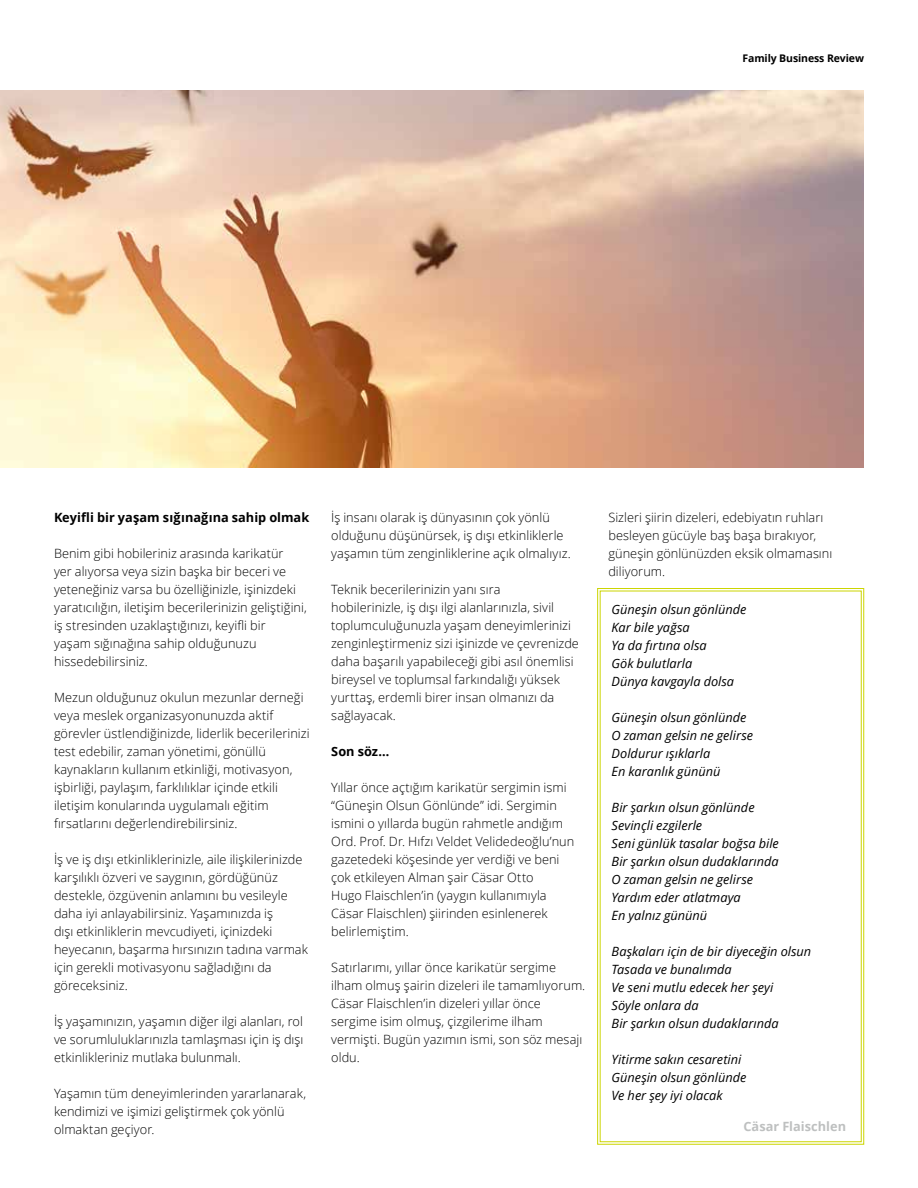
<style>
.page{position:relative;width:918px;height:1188px;background:#fff}
.page>*{position:absolute;margin:0;border:0;box-sizing:border-box;transform-origin:0 0}
.t1{font:300 12.75px/18px "Open Sans";color:#000}
.t2{font:italic 12.75px/18px "Open Sans";color:#000}
.t3{font:700 12.75px "Open Sans";letter-spacing:.005em;color:#000}
.t4{font:700 12.75px "Open Sans";letter-spacing:.005em;color:#bec0c0}
.t5{font:700 10.5px "Open Sans";letter-spacing:-.01em;color:#000}
</style>
<div class="page">
<svg style="left:597px;top:588px;width:267px;height:557px"></svg>
<img style="left:0;top:90px;width:864px;height:378px">
<p class="t5" style="left:743px;top:51px;width:123px">Family Business Review</p>
<p class="t3" style="left:54px;top:508px;width:257px">Keyifli bir yaşam sığınağına sahip olmak</p>
<p class="t1" style="left:54px;top:544px;width:254px">Benim gibi hobileriniz arasında karikatür<br>yer alıyorsa veya sizin başka bir beceri ve yeteneğiniz varsa bu özelliğinizle, işinizdeki yaratıcılığın, iletişim becerilerinizin geliştiğini, iş stresinden uzaklaştığınızı, keyifli bir<br>yaşam sığınağına sahip olduğunuzu hissedebilirsiniz.</p>
<p class="t1" style="left:54px;top:688px;width:257px">Mezun olduğunuz okulun mezunlar derneği veya meslek organizasyonunuzda aktif görevler üstlendiğinizde, liderlik becerilerinizi test edebilir, zaman yönetimi, gönüllü kaynakların kullanım etkinliği, motivasyon, işbirliği, paylaşım, farklılıklar içinde etkili iletişim konularında uygulamalı eğitim fırsatlarını değerlendirebilirsiniz.</p>
<p class="t1" style="left:54px;top:850px;width:255px">İş ve iş dışı etkinliklerinizle, aile ilişkilerinizde karşılıklı özveri ve saygının, gördüğünüz destekle, özgüvenin anlamını bu vesileyle daha iyi anlayabilirsiniz. Yaşamınızda iş<br>dışı etkinliklerin mevcudiyeti, içinizdeki heyecanın, başarma hırsınızın tadına varmak için gerekli motivasyonu sağladığını da göreceksiniz.</p>
<p class="t1" style="left:54px;top:1012px;width:251px;text-align:justify">İş yaşamınızın, yaşamın diğer ilgi alanları, rol ve sorumluluklarınızla tamlaşması için iş dışı etkinlikleriniz mutlaka bulunmalı.</p>
<p class="t1" style="left:54px;top:1084px;width:254px">Yaşamın tüm deneyimlerinden yararlanarak, kendimizi ve işimizi geliştirmek çok yönlü olmaktan geçiyor.</p>
<p class="t1" style="left:331px;top:508px;width:241px">İş insanı olarak iş dünyasının çok yönlü olduğunu düşünürsek, iş dışı etkinliklerle yaşamın tüm zenginliklerine açık olmalıyız.</p>
<p class="t1" style="left:331px;top:580px;width:249px">Teknik becerilerinizin yanı sıra<br>hobilerinizle, iş dışı ilgi alanlarınızla, sivil toplumculuğunuzla yaşam deneyimlerinizi zenginleştirmeniz sizi işinizde ve çevrenizde daha başarılı yapabileceği gibi asıl önemlisi bireysel ve toplumsal farkındalığı yüksek yurttaş, erdemli birer insan olmanızı da sağlayacak.</p>
<p class="t3" style="left:331px;top:743px;width:60px">Son söz…</p>
<p class="t1" style="left:331px;top:778px;width:245px">Yıllar önce açtığım karikatür sergimin ismi “Güneşin Olsun Gönlünde” idi. Sergimin ismini o yıllarda bugün rahmetle andığım Ord. Prof. Dr. Hıfzı Veldet Velidedeoğlu’nun gazetedeki köşesinde yer verdiği ve beni çok etkileyen Alman şair Cäsar Otto<br>Hugo Flaischlen’in (yaygın kullanımıyla Cäsar Flaischlen) şiirinden esinlenerek belirlemiştim.</p>
<p class="t1" style="left:331px;top:958px;width:256px">Satırlarımı, yıllar önce karikatür sergime ilham olmuş şairin dizeleri ile tamamlıyorum.<br>Cäsar Flaischlen’in dizeleri yıllar önce sergime isim olmuş, çizgilerime ilham vermişti. Bugün yazımın ismi, son söz mesajı oldu.</p>
<p class="t1" style="left:608px;top:508px;width:225px">Sizleri şiirin dizeleri, edebiyatın ruhları besleyen gücüyle baş başa bırakıyor, güneşin gönlünüzden eksik olmamasını diliyorum.</p>
<p class="t2" style="left:612px;top:600px;width:136px">Güneşin olsun gönlünde<br>Kar bile yağsa<br>Ya da fırtına olsa<br>Gök bulutlarla<br>Dünya kavgayla dolsa</p>
<p class="t2" style="left:612px;top:708px;width:143px">Güneşin olsun gönlünde<br>O zaman gelsin ne gelirse<br>Doldurur ışıklarla<br>En karanlık gününü</p>
<p class="t2" style="left:612px;top:798px;width:169px">Bir şarkın olsun gönlünde<br>Sevinçli ezgilerle<br>Seni günlük tasalar boğsa bile<br>Bir şarkın olsun dudaklarında<br>O zaman gelsin ne gelirse<br>Yardım eder atlatmaya<br>En yalnız gününü</p>
<p class="t2" style="left:612px;top:942px;width:201px">Başkaları için de bir diyeceğin olsun<br>Tasada ve bunalımda<br>Ve seni mutlu edecek her şeyi<br>Söyle onlara da<br>Bir şarkın olsun dudaklarında</p>
<p class="t2" style="left:612px;top:1050px;width:136px">Yitirme sakın cesaretini<br>Güneşin olsun gönlünde<br>Ve her şey iyi olacak</p>
<p class="t4" style="left:743px;top:1117px;width:104px">Cäsar Flaischlen</p>
</div>
